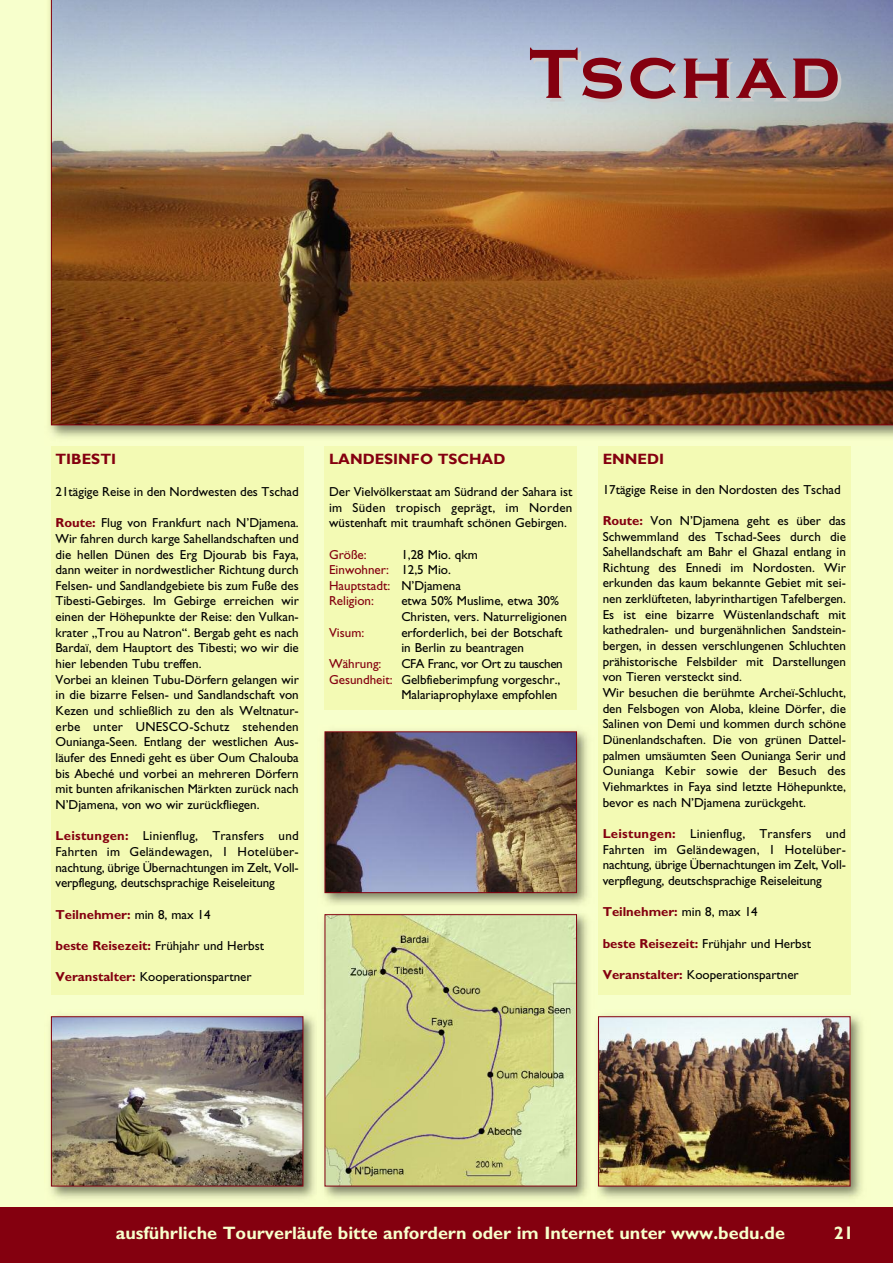
<style>
.page{position:relative;width:893px;height:1263px;background:#f7ffcc}
.page>*{position:absolute;margin:0;border:0;box-sizing:border-box;transform-origin:0 0}
.t1{font:700 72px "Copperplate Gothic";letter-spacing:.05em;color:#84000f}
.t2{font:700 18px "Gill Sans";color:#f7ffcc}
.t3{font:700 15px "Gill Sans";color:#84000f}
.t4{font:13.05px/15.6px "Gill Sans";color:#000}
.t5{font:13.05px/15.6px "Gill Sans";color:#84000f}
.t6{font:700 13.05px "Gill Sans";color:#84000f}
.t7{font:13.05px "Gill Sans";letter-spacing:-.03em;color:#000}
.s1{font-weight:700;color:#84000f}
.s2{font-weight:400;color:#000}
.s3{color:#000}
.s4{color:#84000f}
</style>
<div class="page">
<div style="left:0;top:1208px;width:893px;height:55px;background:#84000f"></div>
<img style="left:323px;top:730px;width:265px;height:469px">
<img style="left:327px;top:733px;width:248px;height:158px">
<div style="left:325px;top:731px;width:252px;height:162px;border:1px solid #84000f"></div>
<div style="left:598px;top:446px;width:252px;height:549px;background:#f3fab4"></div>
<div style="left:325px;top:446px;width:252px;height:264px;background:#f3fab4"></div>
<div style="left:51px;top:446px;width:252px;height:549px;background:#f3fab4"></div>
<img style="left:49px;top:0;width:844px;height:438px">
<img style="left:51px;top:0;width:842px;height:425px">
<img style="left:597px;top:1015px;width:265px;height:184px">
<img style="left:600px;top:1018px;width:248px;height:166px">
<div style="left:598px;top:1016px;width:252px;height:170px;border:1px solid #84000f"></div>
<img style="left:50px;top:1015px;width:265px;height:184px">
<img style="left:53px;top:1018px;width:248px;height:166px">
<div style="left:51px;top:1016px;width:252px;height:170px;border:1px solid #84000f"></div>
<img style="left:323px;top:907px;width:265px;height:5px">
<img style="left:327px;top:916px;width:248px;height:268px">
<div style="left:325px;top:914px;width:252px;height:272px;border:1px solid #84000f"></div>
<h1 class="t1" style="left:529px;top:31px;width:312px">Tschad</h1>
<p class="t3" style="left:56px;top:450px;width:62px">TIBESTI</p>
<p class="t4" style="left:56px;top:483px;width:245px">21tägige Reise in den Nordwesten des Tschad</p>
<p class="t4" style="left:56px;top:515px;width:245px"><span class="s1">Route:</span> Flug von Frankfurt nach N’Djamena.<br>Wir fahren durch karge Sahellandschaften und die hellen Dünen des Erg Djourab bis Faya, dann weiter in nordwestlicher Richtung durch Felsen- und Sandlandgebiete bis zum Fuße des Tibesti-Gebirges. Im Gebirge erreichen wir einen der Höhepunkte der Reise: den Vulkan&shy;krater „Trou au Natron“. Bergab geht es nach Bardaï, dem Hauptort des Tibesti; wo wir die hier lebenden Tubu treffen.<br>Vorbei an kleinen Tubu-Dörfern gelangen wir in die bizarre Felsen- und Sandlandschaft von Kezen und schließlich zu den als Weltnatur&shy;erbe unter UNESCO-Schutz stehenden Ounianga-Seen. Entlang der westlichen Aus&shy;läufer des Ennedi geht es über Oum Chalouba bis Abeché und vorbei an mehreren Dörfern mit bunten afrikanischen Märkten zurück nach N’Djamena, von wo wir zurückfliegen.</p>
<p class="t4" style="left:56px;top:828px;width:245px;text-align:justify"><span class="s1">Leistungen:</span> Linienflug, Transfers und Fahrten im Geländewagen, 1 Hotelüber&shy;nachtung, übrige Übernachtungen im Zelt, Voll&shy;verpflegung, deutschsprachige Reiseleitung</p>
<p class="t6" style="left:56px;top:906px;width:157px">Teilnehmer: <span class="s2">min 8, max 14</span></p>
<p class="t4" style="left:56px;top:938px;width:210px"><span class="s1">beste Reisezeit:</span> Frühjahr und Herbst</p>
<p class="t4" style="left:56px;top:969px;width:198px"><span class="s1">Veranstalter:</span> Kooperationspartner</p>
<p class="t3" style="left:329px;top:450px;width:178px">LANDESINFO TSCHAD</p>
<p class="t4" style="left:329px;top:483px;width:245px;text-align:justify">Der Vielvölkerstaat am Südrand der Sahara ist im Süden tropisch geprägt, im Norden wüstenhaft mit traumhaft schönen Gebirgen.</p>
<p class="t5" style="left:329px;top:546px;width:39px">Größe:</p>
<p class="t5" style="left:329px;top:546px;width:150px;text-indent:72px"><span class="s3">1,28 Mio. qkm<br></span>Einwohner: <span class="s3">12,5 Mio.<br></span>Hauptstadt: <span class="s3">N’Djamena<br></span>Religion:</p>
<p class="t4" style="left:401px;top:593px;width:167px">etwa 50% Muslime, etwa 30%<br>Christen, vers. Naturreligionen</p>
<p class="t5" style="left:329px;top:624px;width:37px">Visum:</p>
<p class="t4" style="left:401px;top:624px;width:162px">erforderlich, bei der Botschaft in Berlin zu beantragen</p>
<p class="t5" style="left:329px;top:656px;width:54px">Währung:</p>
<p class="t7" style="left:401px;top:656px;width:163px">CFA Franc, vor Ort zu tauschen</p>
<p class="t4" style="left:329px;top:671px;width:233px"><span class="s4">Gesundheit:</span> Gelbfieberimpfung vorgeschr.,</p>
<p class="t4" style="left:401px;top:687px;width:158px">Malariaprophylaxe empfohlen</p>
<p class="t3" style="left:603px;top:450px;width:63px">ENNEDI</p>
<p class="t4" style="left:603px;top:481px;width:240px">17tägige Reise in den Nordosten des Tschad</p>
<p class="t4" style="left:603px;top:512px;width:245px"><span class="s1">Route:</span> Von N’Djamena geht es über das Schwemmland des Tschad-Sees durch die Sahellandschaft am Bahr el Ghazal entlang in Richtung des Ennedi im Nordosten. Wir erkunden das kaum bekannte Gebiet mit sei&shy;nen zerklüfteten, labyrinthartigen Tafelbergen.<br>Es ist eine bizarre Wüstenlandschaft mit kathedralen- und burgenähnlichen Sandstein&shy;bergen, in dessen verschlungenen Schluchten prähistorische Felsbilder mit Darstellungen von Tieren versteckt sind.<br>Wir besuchen die berühmte Archeï-Schlucht, den Felsbogen von Aloba, kleine Dörfer, die Salinen von Demi und kommen durch schöne Dünenlandschaften. Die von grünen Dattel&shy;palmen umsäumten Seen Ounianga Serir und Ounianga Kebir sowie der Besuch des Viehmarktes in Faya sind letzte Höhepunkte, bevor es nach N’Djamena zurückgeht.</p>
<p class="t4" style="left:603px;top:826px;width:245px;text-align:justify"><span class="s1">Leistungen:</span> Linienflug, Transfers und Fahrten im Geländewagen, 1 Hotelüber&shy;nachtung, übrige Übernachtungen im Zelt, Voll&shy;verpflegung, deutschsprachige Reiseleitung</p>
<p class="t6" style="left:603px;top:904px;width:157px">Teilnehmer: <span class="s2">min 8, max 14</span></p>
<p class="t4" style="left:603px;top:935px;width:210px"><span class="s1">beste Reisezeit:</span> Frühjahr und Herbst</p>
<p class="t4" style="left:603px;top:967px;width:198px"><span class="s1">Veranstalter:</span> Kooperationspartner</p>
<h2 class="t2" style="left:116px;top:1222px;width:671px">ausführliche Tourverläufe bitte anfordern oder im Internet unter www.bedu.de</h2>
<h2 class="t2" style="left:834px;top:1222px;width:21px">21</h2>
</div>
